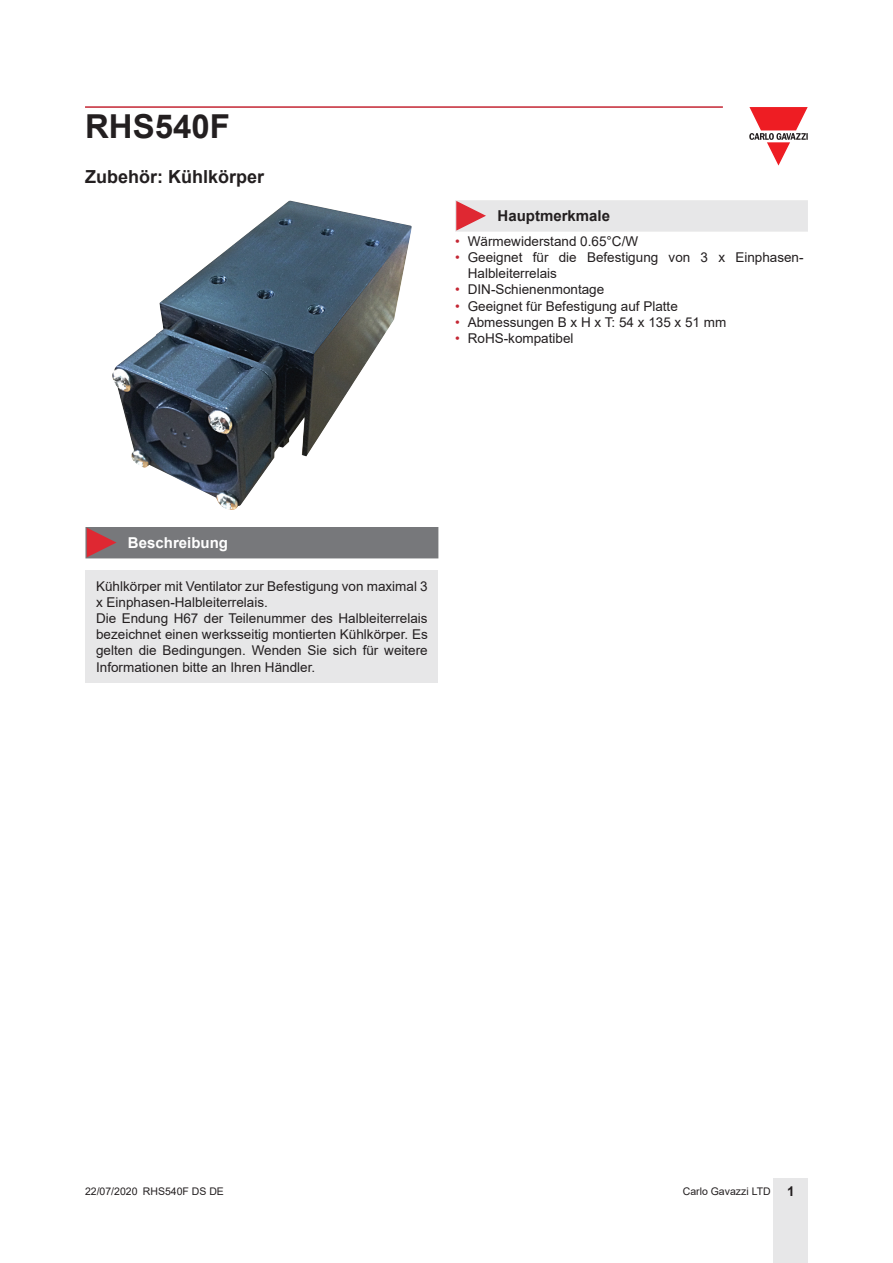
<style>
.page{position:relative;width:893px;height:1263px;background:#fff}
.page>*{position:absolute;margin:0;border:0;box-sizing:border-box;transform-origin:0 0}
.t1{font:700 33px "Arial";color:#231f20}
.Titolo02{font:700 18px "Arial";color:#231f20}
.Titolo03{font:700 15px "Arial";color:#231f20}
.Titolo04{font:700 15px "Arial";color:#fff}
.Testo{font:13.5px/16.2px "Arial";color:#231f20}
.t2{font:10.5px "Arial";color:#231f20}
.s1{color:#c42633}
.s2{font-weight:700;font-size:13.5px}
</style>
<div class="page">
<hr style="left:85px;top:106px;width:638px;height:2px;background:#c42633">
<div style="left:774px;top:1178px;width:34px;height:85px;background:#e7e7e8"></div>
<svg style="left:749px;top:107px;width:59px;height:59px"></svg>
<div style="left:85px;top:570px;width:353px;height:112px;background:#e7e7e8"></div>
<img style="left:112px;top:201px;width:300px;height:309px">
<div style="left:85px;top:527px;width:353px;height:31px;background:#77787b"></div>
<div style="left:455px;top:200px;width:353px;height:32px;background:#e7e7e8"></div>
<h1 class="t1" style="left:85px;top:103px;width:146px">RHS540F</h1>
<p class="Titolo02" style="left:85px;top:164px;width:181px">Zubehör: Kühlkörper</p>
<p class="Titolo03" style="left:497px;top:206px;width:114px">Hauptmerkmale</p>
<p class="Testo" style="left:455px;top:233px;width:185px"><span class="s1">•</span> Wärmewiderstand 0.65°C/W</p>
<p class="Testo" style="left:468px;top:249px;width:337px;text-indent:-13px"><span class="s1">•</span> Geeignet für die Befestigung von 3 x Einphasen-<br>Halbleiterrelais</p>
<p class="Testo" style="left:455px;top:281px;width:151px"><span class="s1">•</span> DIN-Schienenmontage</p>
<p class="Testo" style="left:455px;top:298px;width:224px"><span class="s1">•</span> Geeignet für Befestigung auf Platte</p>
<p class="Testo" style="left:455px;top:314px;width:273px"><span class="s1">•</span> Abmessungen B x H x T: 54 x 135 x 51 mm</p>
<p class="Testo" style="left:455px;top:330px;width:120px"><span class="s1">•</span> RoHS-kompatibel</p>
<p class="Titolo04" style="left:128px;top:532px;width:102px">Beschreibung</p>
<p class="Testo" style="left:96px;top:578px;width:333px">Kühlkörper mit Ventilator zur Befestigung von maximal 3 x Einphasen-Halbleiterrelais.</p>
<p class="Testo" style="left:96px;top:610px;width:333px;text-align:justify">Die Endung H67 der Teilenummer des Halbleiterrelais bezeichnet einen werksseitig montierten Kühlkörper. Es gelten die Bedingungen. Wenden Sie sich für weitere Informationen bitte an Ihren Händler.</p>
<p class="t2" style="left:85px;top:1183px;width:140px">22/07/2020 RHS540F DS DE</p>
<p class="t2" style="left:683px;top:1183px;width:113px">Carlo Gavazzi LTD <span class="s2">1</span></p>
</div>
